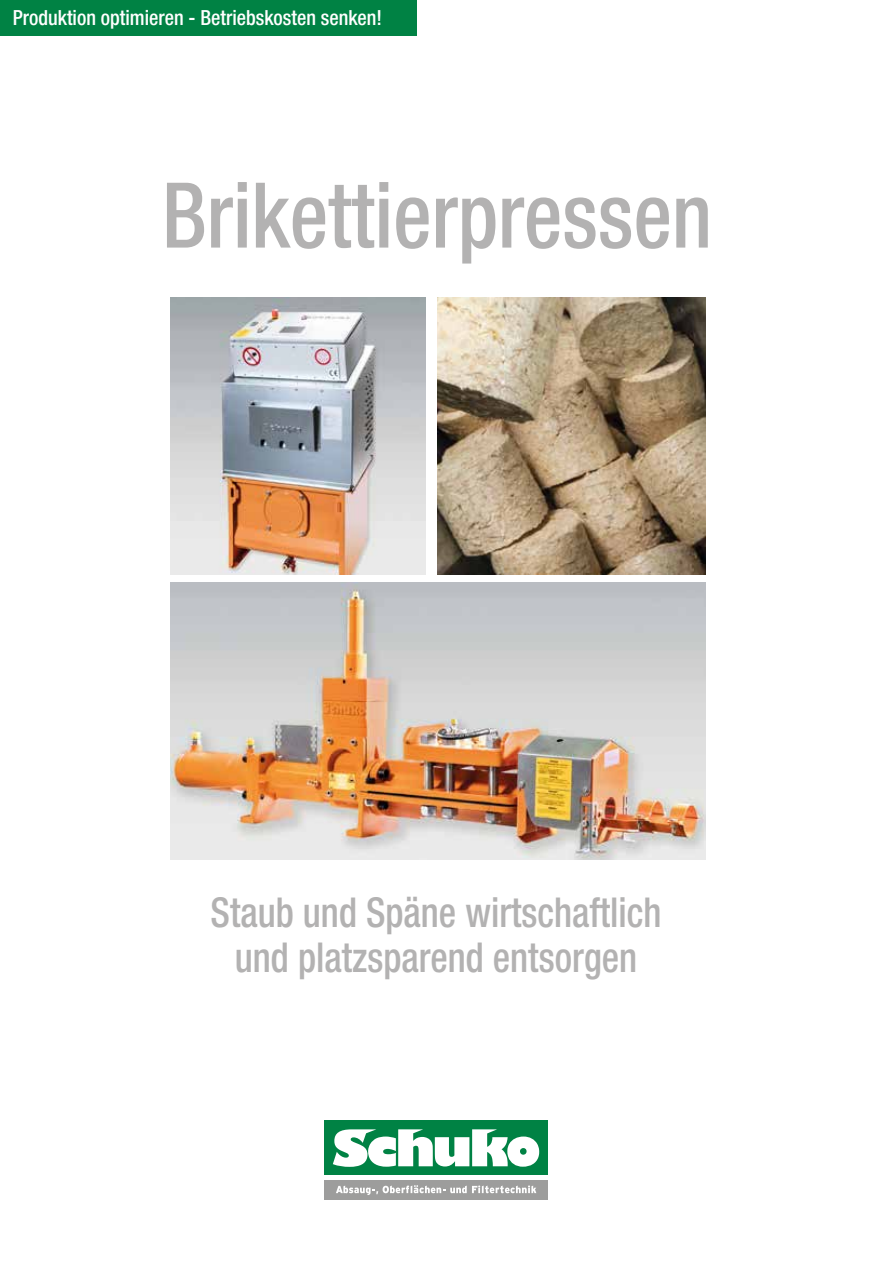
<style>
.page{position:relative;width:872px;height:1263px;background:#fff}
.page>*{position:absolute;margin:0;border:0;box-sizing:border-box;transform-origin:0 0}
.t1{font:500 condensed 90.75px "Helvetica Neue LT Pro";color:#b3b2b2;scale:.92 1}
.t2{font:500 condensed 41.25px/45px "Helvetica Neue LT Pro";color:#b3b2b2;text-align:center;scale:.91 1}
.t3{font:500 condensed 20.85px "Helvetica Neue LT Pro";color:#fff;scale:.96 1}
</style>
<div class="page">
<div style="left:0;top:0;width:417px;height:36px;background:#008244"></div>
<hr style="left:0;top:531px;width:1px;height:73px;background:#008244">
<img style="left:437px;top:298px;width:268px;height:276px">
<img style="left:170px;top:298px;width:255px;height:276px">
<img style="left:170px;top:583px;width:535px;height:276px">
<div style="left:324px;top:1121px;width:224px;height:54px;background:#008244"></div>
<div style="left:324px;top:1180px;width:224px;height:19px;background:#9d9d9c"></div>
<svg style="left:333px;top:1129px;width:206px;height:38px"></svg>
<svg style="left:336px;top:1185px;width:200px;height:10px"></svg>
<p class="t3" style="left:13px;top:6px;width:386px">Produktion optimieren - Betriebskosten senken!</p>
<h1 class="t1" style="left:162px;top:161px;width:599px">Brikettierpressen</h1>
<p class="t2" style="left:210px;top:889px;width:497px">Staub und Späne wirtschaftlich und platzsparend entsorgen</p>
</div>
